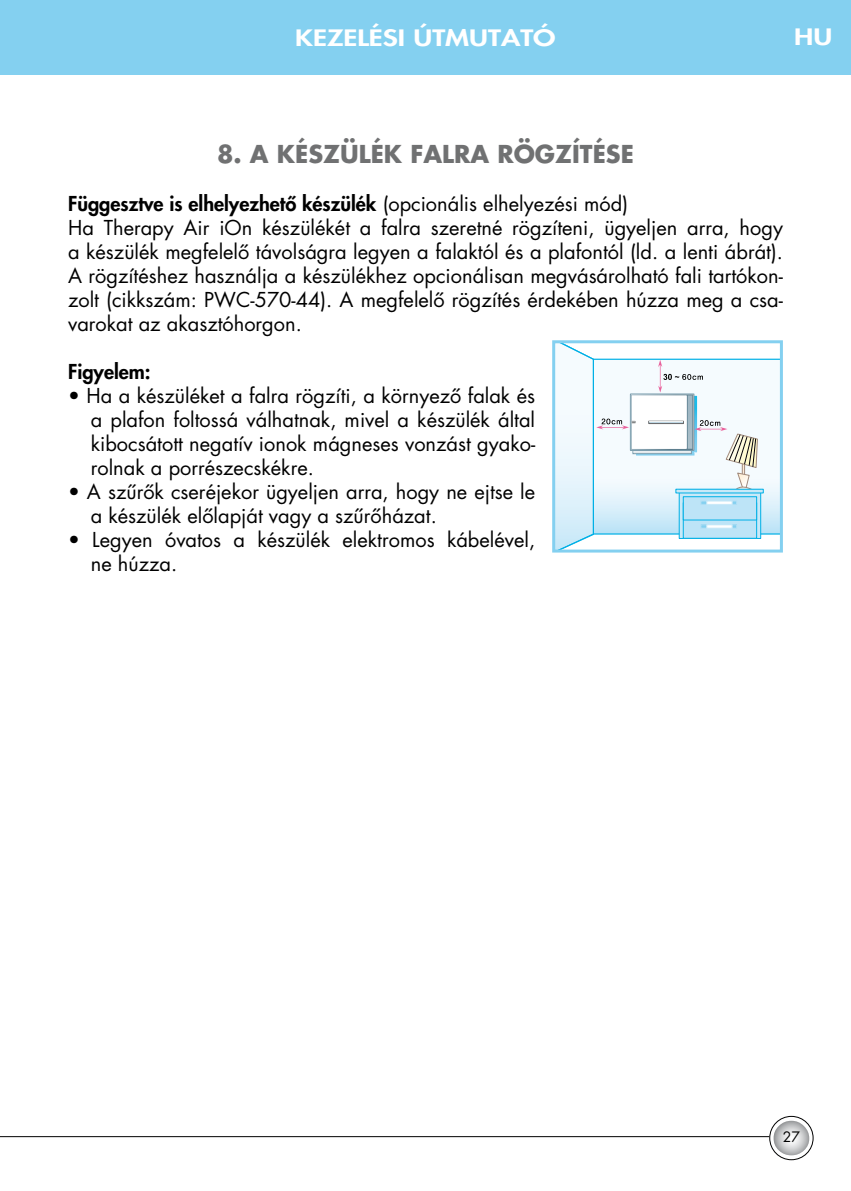
<style>
.page{position:relative;width:851px;height:1191px;background:#fff}
.page>*{position:absolute;margin:0;border:0;box-sizing:border-box;transform-origin:0 0}
.t1{font:24px "Futura H Bold";color:#707172}
.t2{font:22px "Futura H Heavy";color:#fff;scale:1.3 1}
.t3{font:20px/24px "Futura H Book";color:#000;text-align:justify}
.t4{font:20px "Futura H Heavy";color:#000}
.t5{font:14px "Futura H Book";color:#000}
.s1{font-family:"Futura H Book"}
</style>
<div class="page">
<div style="left:0;top:0;width:850px;height:74px;background:#84d0f0"></div>
<svg style="left:773px;top:1120px;width:36px;height:35px"></svg>
<div style="left:769px;top:1115px;width:44px;height:45px;border:1px solid #000;border-radius:50%"></div>
<hr style="left:0;top:1136px;width:769px;height:1px;background:#000">
<svg style="left:556px;top:344px;width:222px;height:204px"></svg>
<svg style="left:678px;top:493px;width:83px;height:46px"></svg>
<svg style="left:675px;top:489px;width:88px;height:4px"></svg>
<div style="left:682px;top:502px;width:74px;height:36px;background:#bde4f7"></div>
<div style="left:682px;top:496px;width:74px;height:24px;background:#bde4f7;border:1px solid #00b0e6"></div>
<div style="left:700px;top:501px;width:36px;height:4px;border:1px solid #b0dff5"></div>
<div style="left:706px;top:501px;width:26px;height:3px;background:#fff;border:1px solid #c9e9f8"></div>
<div style="left:700px;top:524px;width:36px;height:4px;border:1px solid #b0dff5"></div>
<div style="left:706px;top:525px;width:26px;height:3px;background:#fff;border:1px solid #c9e9f8"></div>
<div style="left:552px;top:340px;width:230px;height:212px;border:3px solid #84d0f0"></div>
<p class="t2" style="left:295px;top:23px;width:202px">KEZELÉSI ÚTMUTATÓ</p>
<p class="t2" style="left:794px;top:23px;width:31px">HU</p>
<p class="t1" style="left:217px;top:137px;width:418px">8. A KÉSZÜLÉK FALRA RÖGZÍTÉSE</p>
<p class="t4" style="left:68px;top:190px;width:561px">Függesztve is elhelyezhetô készülék <span class="s1">(opcionális elhelyezési mód)</span></p>
<p class="t3" style="left:68px;top:215px;width:716px">Ha Therapy Air iOn készülékét a falra szeretné rögzíteni, ügyeljen arra, hogy a készülék megfelelô távolságra legyen a falaktól és a plafontól (ld. a lenti ábrát).<br>A rögzítéshez használja a készülékhez opcionálisan megvásárolható fali tartókon&shy;zolt (cikkszám: PWC-570-44). A megfelelô rögzítés érdekében húzza meg a csa&shy;varokat az akasztóhorgon.</p>
<p class="t4" style="left:68px;top:358px;width:84px">Figyelem:</p>
<p class="t3" style="left:91px;top:383px;width:446px;text-indent:-23px">• Ha a készüléket a falra rögzíti, a környezô falak és a plafon foltossá válhatnak, mivel a készülék által kibocsátott negatív ionok mágneses vonzást gyako&shy;rolnak a porrészecskékre.</p>
<p class="t3" style="left:91px;top:479px;width:446px;text-indent:-23px">• A szûrôk cseréjekor ügyeljen arra, hogy ne ejtse le a készülék elôlapját vagy a szûrôházat.</p>
<p class="t3" style="left:91px;top:527px;width:446px;text-indent:-23px">• Legyen óvatos a készülék elektromos kábelével, ne húzza.</p>
<p class="t5" style="left:782px;top:1127px;width:19px">27</p>
</div>
